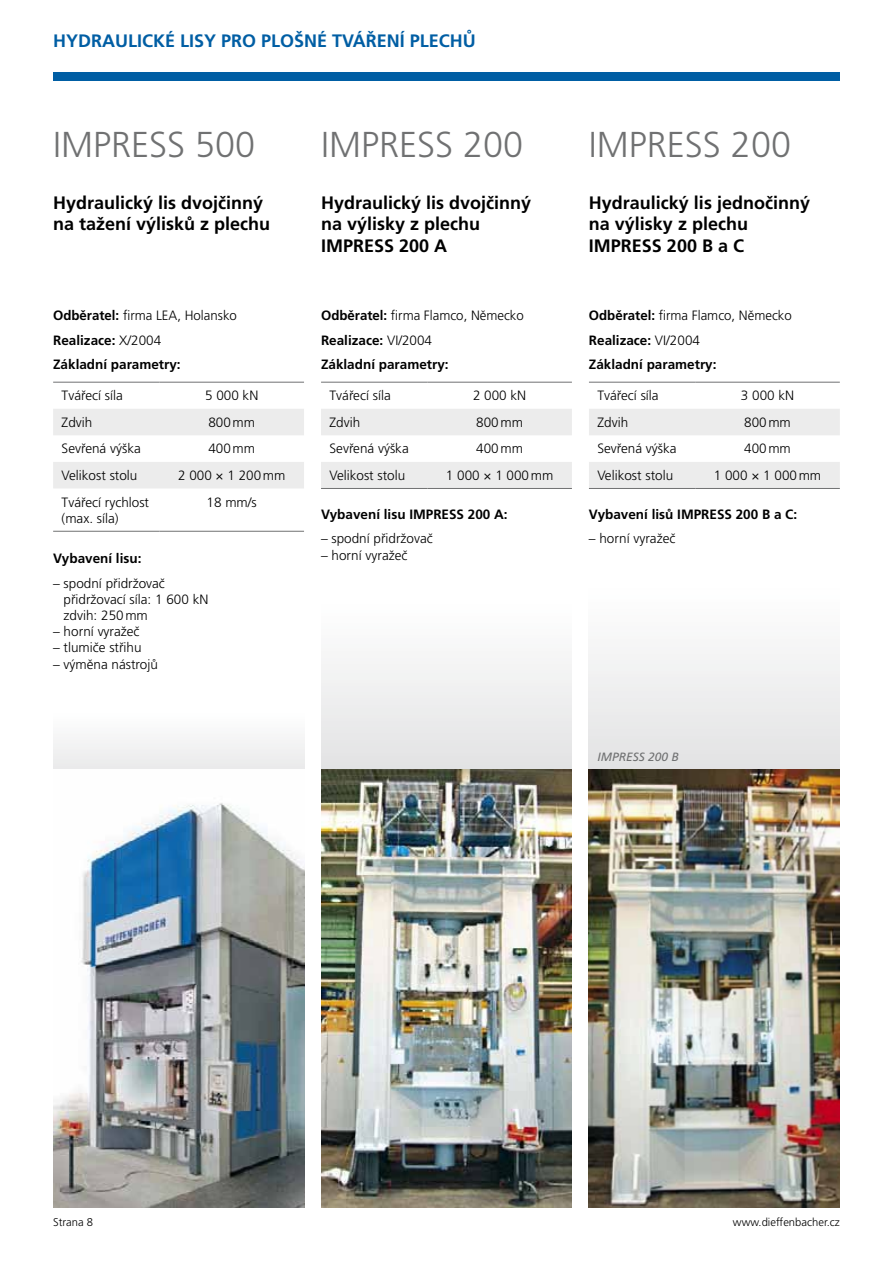
<style>
.page{position:relative;width:893px;height:1263px;background:#fff}
.page>*{position:absolute;margin:0;border:0;box-sizing:border-box;transform-origin:0 0}
.t1{font:300 36px "Frutiger CE";color:#707172}
.t2{font:700 18px/21.6px "Frutiger CE";color:#000}
.t3{font:700 18px "Frutiger CE";color:#005ea4}
.t4{font:300 13.5px/16.2px "Frutiger CE";color:#000}
.t5{font:700 13.5px/24.8px "Frutiger CE";color:#000}
.t6{font:italic 12px "Frutiger CE";color:#707172}
.t7{font:300 11.25px "Frutiger CE";color:#000}
.s1{font-weight:300}
</style>
<div class="page">
<div style="left:53px;top:72px;width:787px;height:9px;background:#005ea4"></div>
<div style="left:321px;top:602px;width:251px;height:199px;background:linear-gradient(to right,#f0f1f1,#f0f1f1)"></div>
<svg style="left:589px;top:654px;width:251px;height:116px"></svg>
<div style="left:53px;top:711px;width:251px;height:90px;background:linear-gradient(to right,#f7f8f8,#f7f8f8)"></div>
<svg style="left:53px;top:409px;width:251px;height:122px"></svg>
<hr style="left:53px;top:382px;width:106px;height:1px;background:#707172">
<hr style="left:159px;top:382px;width:145px;height:1px;background:#707172">
<hr style="left:53px;top:531px;width:106px;height:1px;background:#707172">
<hr style="left:159px;top:531px;width:145px;height:1px;background:#707172">
<img style="left:53px;top:797px;width:251px;height:411px">
<img style="left:321px;top:770px;width:251px;height:438px">
<img style="left:589px;top:770px;width:251px;height:438px">
<svg style="left:321px;top:409px;width:251px;height:79px"></svg>
<hr style="left:321px;top:382px;width:106px;height:1px;background:#707172">
<hr style="left:427px;top:382px;width:145px;height:1px;background:#707172">
<hr style="left:321px;top:488px;width:106px;height:1px;background:#707172">
<hr style="left:427px;top:488px;width:145px;height:1px;background:#707172">
<svg style="left:589px;top:409px;width:251px;height:79px"></svg>
<hr style="left:589px;top:382px;width:106px;height:1px;background:#707172">
<hr style="left:695px;top:382px;width:145px;height:1px;background:#707172">
<hr style="left:589px;top:488px;width:106px;height:1px;background:#707172">
<hr style="left:695px;top:488px;width:145px;height:1px;background:#707172">
<p class="t3" style="left:53px;top:29px;width:424px">Hydraulické lisy pro plošné tváření plech ů</p>
<p class="t1" style="left:53px;top:124px;width:204px">IMPRESS 500</p>
<p class="t2" style="left:53px;top:193px;width:219px">Hydraulický lis dvojčinný na tažení výlisků z plechu</p>
<p class="t1" style="left:321px;top:124px;width:204px">IMPRESS 200</p>
<p class="t2" style="left:321px;top:193px;width:212px">Hydraulický lis dvojčinný na výlisky z plechu<br>IMPRESS</p>
<p class="t2" style="left:399px;top:236px;width:49px">200 A</p>
<p class="t1" style="left:589px;top:124px;width:204px">IMPRESS 200</p>
<p class="t2" style="left:589px;top:193px;width:223px">Hydraulický lis jednočinný na výlisky z plechu<br>IMPRESS</p>
<p class="t2" style="left:667px;top:236px;width:70px">200 B a C</p>
<p class="t5" style="left:53px;top:304px;width:185px">Odběratel: <span class="s1">firma LEA, Holansko<br></span>Realizace: <span class="s1">X/2004<br></span>Základní parametry:</p>
<p class="t5" style="left:321px;top:304px;width:204px">Odběratel: <span class="s1">firma Flamco, Německo<br></span>Realizace: <span class="s1">VI/2004<br></span>Základní parametry:</p>
<p class="t5" style="left:589px;top:304px;width:204px">Odběratel: <span class="s1">firma Flamco, Německo<br></span>Realizace: <span class="s1">VI/2004<br></span>Základní parametry:</p>
<p class="t4" style="left:62px;top:388px;width:63px">Tvářecí síla</p>
<p class="t4" style="left:205px;top:388px;width:55px">5 000 kN</p>
<p class="t4" style="left:62px;top:415px;width:32px">Zdvih</p>
<p class="t4" style="left:208px;top:415px;width:48px">800mm</p>
<p class="t4" style="left:62px;top:442px;width:81px">Sevřená výška</p>
<p class="t4" style="left:208px;top:442px;width:48px">400mm</p>
<p class="t4" style="left:62px;top:468px;width:77px">Velikost stolu</p>
<p class="t4" style="left:178px;top:468px;width:109px">2 000 × 1 200mm</p>
<p class="t4" style="left:62px;top:495px;width:89px">Tvářecí rychlost (max. síla)</p>
<p class="t4" style="left:207px;top:495px;width:52px">18 mm/s</p>
<p class="t5" style="left:53px;top:547px;width:90px">Vybavení lisu:</p>
<p class="t4" style="left:64px;top:576px;width:146px;text-indent:-11px">– spodní přidržovač přidržovací síla: 1 600 kN zdvih: 250mm</p>
<p class="t4" style="left:53px;top:624px;width:88px">– horní vyražeč</p>
<p class="t4" style="left:53px;top:641px;width:90px">– tlumiče střihu</p>
<p class="t4" style="left:53px;top:657px;width:106px">– výměna nástrojů</p>
<p class="t4" style="left:330px;top:388px;width:63px">Tvářecí síla</p>
<p class="t4" style="left:473px;top:388px;width:55px">2 000 kN</p>
<p class="t4" style="left:330px;top:415px;width:32px">Zdvih</p>
<p class="t4" style="left:476px;top:415px;width:48px">800mm</p>
<p class="t4" style="left:330px;top:442px;width:81px">Sevřená výška</p>
<p class="t4" style="left:476px;top:442px;width:48px">400mm</p>
<p class="t4" style="left:330px;top:468px;width:77px">Velikost stolu</p>
<p class="t4" style="left:446px;top:468px;width:109px">1 000 × 1 000mm</p>
<p class="t5" style="left:321px;top:503px;width:114px">Vybavení lisu IMPRESS</p>
<p class="t5" style="left:468px;top:503px;width:41px">200 A:</p>
<p class="t4" style="left:321px;top:532px;width:113px">– spodní přidržovač</p>
<p class="t4" style="left:321px;top:548px;width:88px">– horní vyražeč</p>
<p class="t4" style="left:597px;top:388px;width:63px">Tvářecí síla</p>
<p class="t4" style="left:741px;top:388px;width:55px">3 000 kN</p>
<p class="t4" style="left:597px;top:415px;width:32px">Zdvih</p>
<p class="t4" style="left:744px;top:415px;width:48px">800mm</p>
<p class="t4" style="left:597px;top:442px;width:81px">Sevřená výška</p>
<p class="t4" style="left:744px;top:442px;width:48px">400mm</p>
<p class="t4" style="left:597px;top:468px;width:77px">Velikost stolu</p>
<p class="t4" style="left:714px;top:468px;width:109px">1 000 × 1 000mm</p>
<p class="t5" style="left:589px;top:503px;width:114px">Vybavení lisů IMPRESS</p>
<p class="t5" style="left:736px;top:503px;width:63px">200 B a C:</p>
<p class="t4" style="left:589px;top:532px;width:88px">– horní vyražeč</p>
<p class="t6" style="left:597px;top:750px;width:83px">IMPRESS 200 B</p>
<p class="t7" style="left:53px;top:1216px;width:42px">Strana 8</p>
<p class="t7" style="left:733px;top:1216px;width:108px">www.dieffenbacher.cz</p>
</div>
